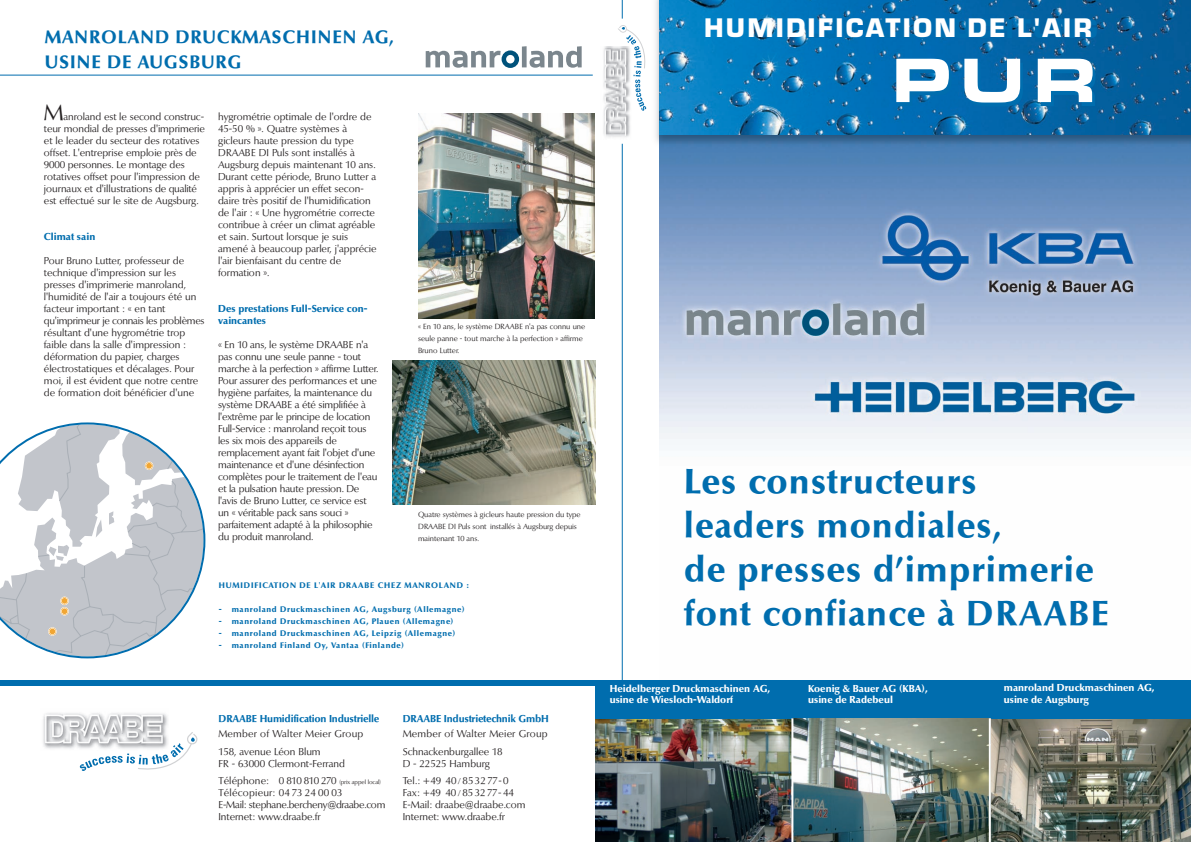
<style>
.page{position:relative;width:1191px;height:842px;background:#fff}
.page>*{position:absolute;margin:0;border:0;box-sizing:border-box;transform-origin:0 0}
.t1{font:900 expanded 65px "Eurostile T";color:#fff}
.t2{font:700 34.5px/44px "Optima BQ";letter-spacing:.045em;color:#006dae}
.t3{font:900 28px "Eurostile T";letter-spacing:-.34em;color:#fff}
.t4{font:700 18px/25px "Optima BQ";letter-spacing:.065em;color:#006dae}
.t5{font:10px/12px "Optima BQ";color:#231f20}
.t6{font:900 10px/11.5px "Optima BQ";color:#fff}
.t7{font:10px/17.7px "Optima BQ";letter-spacing:.02em;color:#231f20}
.t8{font:700 10px "Optima BQ";color:#006dae}
.t9{font:900 10px/12px "Optima BQ";color:#006dae}
.t10{font:900 8px "Optima BQ";letter-spacing:.075em;color:#006dae}
.t11{font:900 8px "Optima BQ";letter-spacing:.095em;color:#006dae}
.t12{font:7.5px/12px "Optima BQ";letter-spacing:-.005em;color:#231f20}
.s1{font-size:22px}
.s2{font-size:6px}
.s3{color:#006dae}
</style>
<div class="page">
<img style="left:659px;top:150px;width:532px;height:295px">
<img style="left:655px;top:0;width:4px;height:143px">
<img style="left:659px;top:135px;width:532px;height:15px">
<img style="left:659px;top:0;width:532px;height:135px">
<img style="left:603px;top:46px;width:27px;height:91px">
<svg style="left:617px;top:25px;width:29px;height:86px"></svg>
<hr style="left:622px;top:144px;width:1px;height:698px;background:#006dae">
<svg style="left:622px;top:0;width:1px;height:19px"></svg>
<hr style="left:0;top:75px;width:593px;height:1px;background:#006dae">
<img style="left:393px;top:361px;width:202px;height:144px">
<div style="left:0;top:680px;width:595px;height:6px;background:#006dae"></div>
<img style="left:418px;top:113px;width:177px;height:205px">
<svg style="left:426px;top:46px;width:155px;height:22px"></svg>
<img style="left:990px;top:719px;width:201px;height:123px">
<img style="left:595px;top:719px;width:196px;height:123px">
<div style="left:595px;top:680px;width:596px;height:39px;background:#006dae"></div>
<img style="left:793px;top:719px;width:195px;height:123px">
<hr style="left:791px;top:718px;width:2px;height:124px;background:#fff">
<hr style="left:988px;top:718px;width:2px;height:124px;background:#fff">
<svg style="left:64px;top:422px;width:141px;height:236px"></svg>
<svg style="left:0;top:424px;width:203px;height:232px"></svg>
<div style="left:49px;top:628px;width:7px;height:7px;border:1px solid #fff;border-radius:50%"></div>
<img style="left:43px;top:713px;width:125px;height:36px">
<svg style="left:79px;top:732px;width:118px;height:39px"></svg>
<h3 class="t4" style="left:45px;top:25px;width:350px">MANROLAND DRUCKMASCHINEN AG,<br>USINE DE AUGSBURG</h3>
<p class="t5" style="left:44px;top:111px;width:162px"><span class="s1">M</span>anroland est le second construc&shy;teur mondial de presses d'imprimerie et le leader du secteur des rotatives offset. L'entreprise emploie près de 9000 personnes. Le montage des rotatives offset pour l'impression de journaux et d'illustrations de qualité est effectué sur le site de Augsburg.</p>
<p class="t9" style="left:44px;top:231px;width:53px">Climat sain</p>
<p class="t5" style="left:44px;top:255px;width:162px">Pour Bruno Lutter, professeur de technique d'impression sur les presses d'imprimerie manroland, l'humidité de l'air a toujours été un facteur important : « en tant qu'imprimeur je connais les problèmes résultant d'une hygrométrie trop faible dans la salle d'impression : déformation du papier, charges électrostatiques et décalages. Pour moi, il est évident que notre centre de formation doit bénéficier d'une</p>
<p class="t5" style="left:218px;top:111px;width:160px">hygrométrie optimale de l'ordre de<br>45-50 % ». Quatre systèmes à gicleurs haute pression du type<br>DRAABE DI Puls sont installés à<br>Augsburg depuis maintenant 10 ans.<br>Durant cette période, Bruno Lutter a appris à apprécier un effet secon&shy;daire très positif de l'humidification de l'air : « Une hygrométrie correcte contribue à créer un climat agréable et sain. Surtout lorsque je suis amené à beaucoup parler, j'apprécie l'air bienfaisant du centre de formation ».</p>
<p class="t9" style="left:218px;top:303px;width:151px">Des prestations Full-Service con&shy;vaincantes</p>
<p class="t5" style="left:218px;top:339px;width:162px">« En 10 ans, le système DRAABE n'a pas connu une seule panne - tout marche à la perfection » affirme Lutter.<br>Pour assurer des performances et une hygiène parfaites, la maintenance du système DRAABE a été simplifiée à l'extrême par le principe de location Full-Service : manroland reçoit tous les six mois des appareils de remplacement ayant fait l'objet d'une maintenance et d'une désinfection complètes pour le traitement de l'eau et la pulsation haute pression. De l'avis de Bruno Lutter, ce service est un « véritable pack sans souci » parfaitement adapté à la philosophie du produit manroland.</p>
<p class="t12" style="left:418px;top:321px;width:169px">« En 10 ans, le système DRAABE n'a pas connu une seule panne - tout marche à la perfection » affirme<br>Bruno Lutter.</p>
<p class="t12" style="left:418px;top:509px;width:164px">Quatre systèmes à gicleurs haute pression du type<br>DRAABE DI Puls sont installés à Augsburg depuis maintenant 10 ans.</p>
<p class="t11" style="left:219px;top:581px;width:251px">HUMIDIFICATION DE L'AIR DRAABE CHEZ MANROLAND :</p>
<p class="t10" style="left:219px;top:605px;width:247px">- manroland Druckmaschinen AG, Augsburg (Allemagne)</p>
<p class="t10" style="left:219px;top:617px;width:236px">- manroland Druckmaschinen AG, Plauen (Allemagne)</p>
<p class="t10" style="left:219px;top:629px;width:238px">- manroland Druckmaschinen AG, Leipzig (Allemagne)</p>
<p class="t10" style="left:219px;top:641px;width:187px">- manroland Finland Oy, Vantaa (Finlande)</p>
<p class="t8" style="left:218px;top:713px;width:162px">DRAABE Humidification Industrielle</p>
<p class="t7" style="left:218px;top:725px;width:146px">Member of Walter Meier Group<br>158, avenue Léon Blum</p>
<p class="t5" style="left:218px;top:755px;width:164px;line-height:17.7px">FR - 63000 Clermont-Ferrand<br>Téléphone: 0 810 810 270 <span class="s2">(prix appel local)</span></p>
<p class="t5" style="left:218px;top:787px;width:168px">Télécopieur: 04 73 24 00 03<br>E-Mail: stephane.bercheny@draabe.com<br>Internet: www.draabe.fr</p>
<p class="t8" style="left:403px;top:713px;width:147px">DRAABE Industrietechnik GmbH</p>
<p class="t7" style="left:403px;top:725px;width:146px">Member of Walter Meier Group<br>Schnackenburgallee 18</p>
<p class="t5" style="left:403px;top:755px;width:107px;line-height:17.7px">D - 22525 Hamburg<br>Tel.: +49 40/8532 77-0</p>
<p class="t5" style="left:403px;top:787px;width:124px">Fax: +49 40 / 85 32 77- 44<br>E-Mail: draabe@draabe.com<br>Internet: www.draabe.fr</p>
<h3 class="t3" style="left:704px;top:11px;width:395px">H U M I D<span class="s3">L</span>I F<span class="s3">U</span>I<span class="s3">F</span>C<span class="s3">T</span>A<span class="s3">B</span>T<span class="s3">E</span>I O<span class="s3">F E</span>N<span class="s3">U</span>D<span class="s3">C</span>E<span class="s3">H T</span>L <span class="s3">U</span>' A<span class="s3">N</span>I R<span class="s3">G</span></h3>
<h1 class="t1" style="left:890px;top:42px;width:209px">PUR</h1>
<h2 class="t2" style="left:684px;top:461px;width:426px">Les constructeurs<br>leaders mondiales,<br>de presses d’imprimerie font confiance à DRAABE</h2>
<p class="t6" style="left:609px;top:683px;width:162px">Heidelberger Druckmaschinen AG, usine de Wiesloch-Waldorf</p>
<p class="t6" style="left:808px;top:683px;width:121px">Koenig &amp; Bauer AG (KBA), usine de Radebeul</p>
<p class="t6" style="left:1003px;top:682px;width:152px">manroland Druckmaschinen AG, usine de Augsburg</p>
</div>
